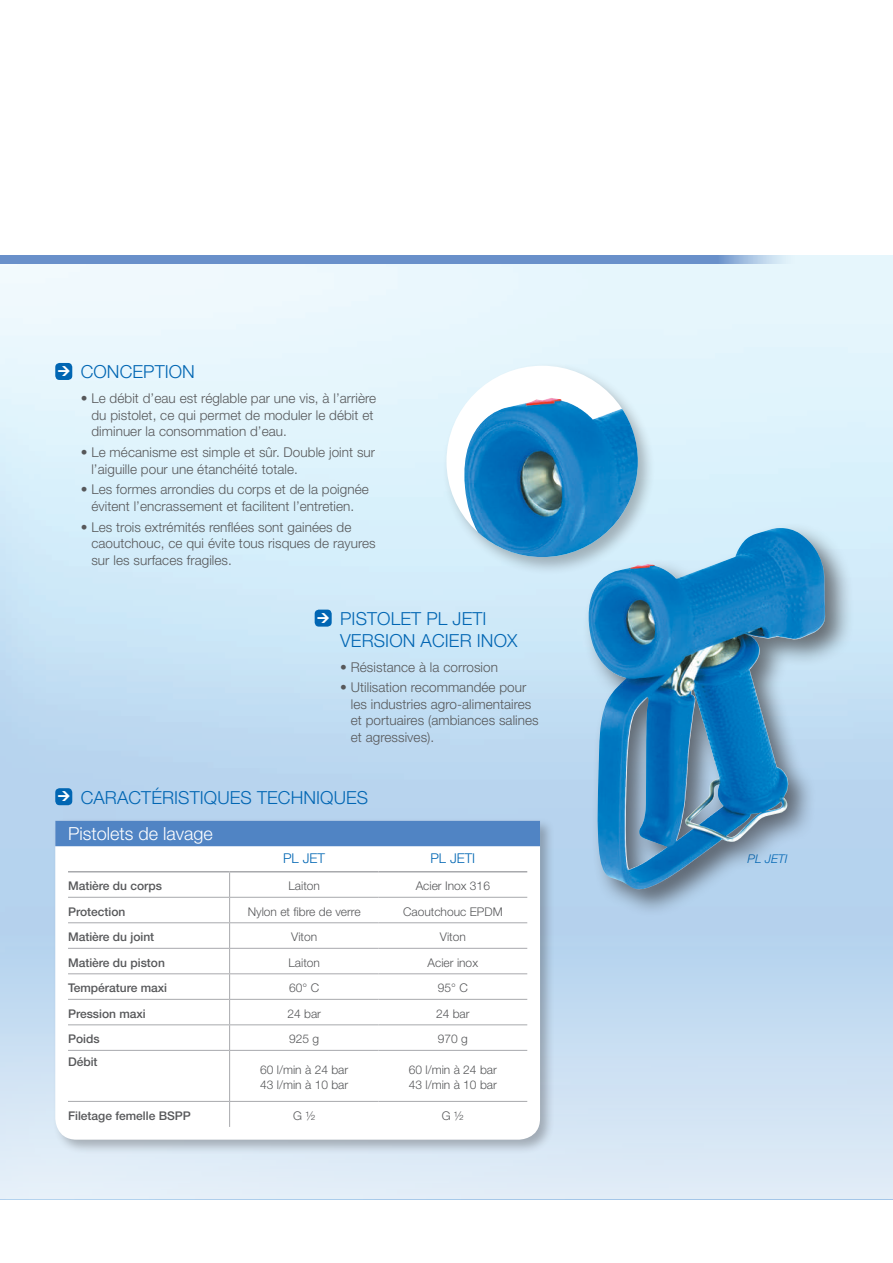
<style>
.page{position:relative;width:893px;height:1263px;background:#fff}
.page>*{position:absolute;margin:0;border:0;box-sizing:border-box;transform-origin:0 0}
.t1{font:300 18px/21.6px "Helvetica Neue LT Std";letter-spacing:.005em;color:#0166b3}
.t2{font:300 18px "Helvetica Neue LT Std";color:#fff}
.t3{font:300 13.5px/16.5px "Helvetica Neue LT Std";letter-spacing:.005em;color:#57585a}
.t4{font:300 13.5px "Helvetica Neue LT Std";color:#0166b3}
.t5{font:300 12px/15px "Helvetica Neue LT Std";color:#57585a}
.t6{font:500 12px "Helvetica Neue LT Std";color:#57585a}
.t7{font:italic 300 12px "Helvetica Neue LT Std";letter-spacing:.005em;color:#0166b3}
</style>
<div class="page">
<img style="left:0;top:264px;width:893px;height:586px">
<svg style="left:0;top:255px;width:893px;height:9px;background:#7ca0d1"></svg>
<div style="left:0;top:850px;width:893px;height:349px;background:linear-gradient(to bottom,#accdec,#e1ecf7)"></div>
<hr style="left:0;top:850px;width:1px;height:349px;background:#fff">
<div style="left:55px;top:363px;width:17px;height:17px;background:#0166b3;border-radius:4px"></div>
<div style="left:442px;top:361px;width:214px;height:214px;background:#231f20;opacity:.3"></div>
<div style="left:446px;top:366px;width:192px;height:191px;background:#fff;border-radius:50%"></div>
<img style="left:459px;top:398px;width:179px;height:159px">
<div style="left:315px;top:610px;width:17px;height:17px;background:#0166b3;border-radius:4px"></div>
<div style="left:583px;top:522px;width:271px;height:396px;background:#231f20;opacity:.6"></div>
<img style="left:585px;top:528px;width:240px;height:362px">
<div style="left:52px;top:818px;width:503px;height:337px;background:#231f20;opacity:.3"></div>
<svg style="left:55px;top:846px;width:485px;height:294px"></svg>
<div style="left:55px;top:821px;width:485px;height:25px;background:#5084c4"></div>
<hr style="left:68px;top:871px;width:162px;height:1px;background:#a8a9ad">
<hr style="left:230px;top:871px;width:148px;height:1px;background:#a8a9ad">
<hr style="left:378px;top:871px;width:149px;height:1px;background:#a8a9ad">
<svg style="left:229px;top:872px;width:1px;height:178px"></svg>
<hr style="left:229px;top:1051px;width:1px;height:50px;background:#a8a9ad">
<svg style="left:229px;top:1102px;width:1px;height:25px"></svg>
<hr style="left:68px;top:897px;width:162px;height:1px;background:#a8a9ad">
<hr style="left:230px;top:897px;width:148px;height:1px;background:#a8a9ad">
<hr style="left:378px;top:897px;width:149px;height:1px;background:#a8a9ad">
<hr style="left:68px;top:922px;width:162px;height:1px;background:#a8a9ad">
<hr style="left:230px;top:922px;width:148px;height:1px;background:#a8a9ad">
<hr style="left:378px;top:922px;width:149px;height:1px;background:#a8a9ad">
<hr style="left:68px;top:948px;width:162px;height:1px;background:#a8a9ad">
<hr style="left:230px;top:948px;width:148px;height:1px;background:#a8a9ad">
<hr style="left:378px;top:948px;width:149px;height:1px;background:#a8a9ad">
<hr style="left:68px;top:973px;width:162px;height:1px;background:#a8a9ad">
<hr style="left:230px;top:973px;width:148px;height:1px;background:#a8a9ad">
<hr style="left:378px;top:973px;width:149px;height:1px;background:#a8a9ad">
<hr style="left:68px;top:999px;width:162px;height:1px;background:#a8a9ad">
<hr style="left:230px;top:999px;width:148px;height:1px;background:#a8a9ad">
<hr style="left:378px;top:999px;width:149px;height:1px;background:#a8a9ad">
<hr style="left:68px;top:1024px;width:162px;height:1px;background:#a8a9ad">
<hr style="left:230px;top:1024px;width:148px;height:1px;background:#a8a9ad">
<hr style="left:378px;top:1024px;width:149px;height:1px;background:#a8a9ad">
<hr style="left:68px;top:1050px;width:162px;height:1px;background:#a8a9ad">
<hr style="left:230px;top:1050px;width:148px;height:1px;background:#a8a9ad">
<hr style="left:378px;top:1050px;width:149px;height:1px;background:#a8a9ad">
<hr style="left:68px;top:1101px;width:162px;height:1px;background:#a8a9ad">
<hr style="left:230px;top:1101px;width:148px;height:1px;background:#a8a9ad">
<hr style="left:378px;top:1101px;width:149px;height:1px;background:#a8a9ad">
<div style="left:55px;top:788px;width:17px;height:17px;background:#0166b3;border-radius:4px"></div>
<h1 class="t1" style="left:81px;top:361px;width:116px">CONCEPTION</h1>
<p class="t3" style="left:91px;top:390px;width:286px;text-indent:-11px">• Le débit d’eau est réglable par une vis, à l’arrière du pistolet, ce qui permet de moduler le débit et diminuer la consommation d’eau.</p>
<p class="t3" style="left:91px;top:444px;width:285px;text-indent:-11px">• Le mécanisme est simple et sûr. Double joint sur l’aiguille pour une étanchéité totale.</p>
<p class="t3" style="left:81px;top:481px;width:290px;text-align:center">• Les formes arrondies du corps et de la poignée évitent l’encrassement et facilitent l’entretien.</p>
<p class="t3" style="left:91px;top:518px;width:286px;text-indent:-11px">• Les trois extrémités renflées sont gainées de caoutchouc, ce qui évite tous risques de rayures sur les surfaces fragiles.</p>
<h1 class="t1" style="left:340px;top:607px;width:179px">PISTOLET PL JETI<br>VERSION ACIER INOX</h1>
<p class="t3" style="left:340px;top:658px;width:159px">• Résistance à la corrosion</p>
<p class="t3" style="left:351px;top:679px;width:189px;text-indent:-11px">• Utilisation recommandée pour les industries agro-alimentaires et portuaires (ambiances salines et agressives).</p>
<h1 class="t1" style="left:81px;top:786px;width:289px">CARACTÉRISTIQUES TECHNIQUES</h1>
<h1 class="t2" style="left:68px;top:822px;width:146px">Pistolets de lavage</h1>
<p class="t4" style="left:283px;top:850px;width:43px">PL JET</p>
<p class="t4" style="left:430px;top:850px;width:46px">PL JETI</p>
<p class="t6" style="left:68px;top:879px;width:96px">Matière du corps</p>
<p class="t5" style="left:288px;top:878px;width:33px">Laiton</p>
<p class="t5" style="left:416px;top:878px;width:76px">Acier Inox 316</p>
<p class="t6" style="left:68px;top:904px;width:59px">Protection</p>
<p class="t5" style="left:248px;top:903px;width:114px">Nylon et fibre de verre</p>
<p class="t5" style="left:403px;top:903px;width:101px">Caoutchouc EPDM</p>
<p class="t6" style="left:68px;top:930px;width:88px">Matière du joint</p>
<p class="t5" style="left:291px;top:929px;width:28px">Viton</p>
<p class="t5" style="left:440px;top:929px;width:28px">Viton</p>
<p class="t6" style="left:68px;top:955px;width:98px">Matière du piston</p>
<p class="t5" style="left:288px;top:955px;width:33px">Laiton</p>
<p class="t5" style="left:428px;top:955px;width:52px">Acier inox</p>
<p class="t6" style="left:68px;top:981px;width:101px">Température maxi</p>
<p class="t5" style="left:289px;top:980px;width:31px">60° C</p>
<p class="t5" style="left:438px;top:980px;width:31px">95° C</p>
<p class="t6" style="left:68px;top:1006px;width:79px">Pression maxi</p>
<p class="t5" style="left:287px;top:1006px;width:35px">24 bar</p>
<p class="t5" style="left:436px;top:1006px;width:35px">24 bar</p>
<p class="t6" style="left:68px;top:1032px;width:33px">Poids</p>
<p class="t5" style="left:289px;top:1031px;width:32px">925 g</p>
<p class="t5" style="left:438px;top:1031px;width:32px">970 g</p>
<p class="t6" style="left:68px;top:1055px;width:31px">Débit</p>
<p class="t5" style="left:260px;top:1062px;width:90px">60 l/min à 24 bar<br>43 l/min à 10 bar</p>
<p class="t5" style="left:409px;top:1062px;width:90px">60 l/min à 24 bar<br>43 l/min à 10 bar</p>
<p class="t6" style="left:68px;top:1108px;width:124px">Filetage femelle BSPP</p>
<p class="t5" style="left:293px;top:1108px;width:24px">G ½</p>
<p class="t5" style="left:442px;top:1108px;width:24px">G ½</p>
<p class="t7" style="left:748px;top:851px;width:41px">PL JETI</p>
</div>
